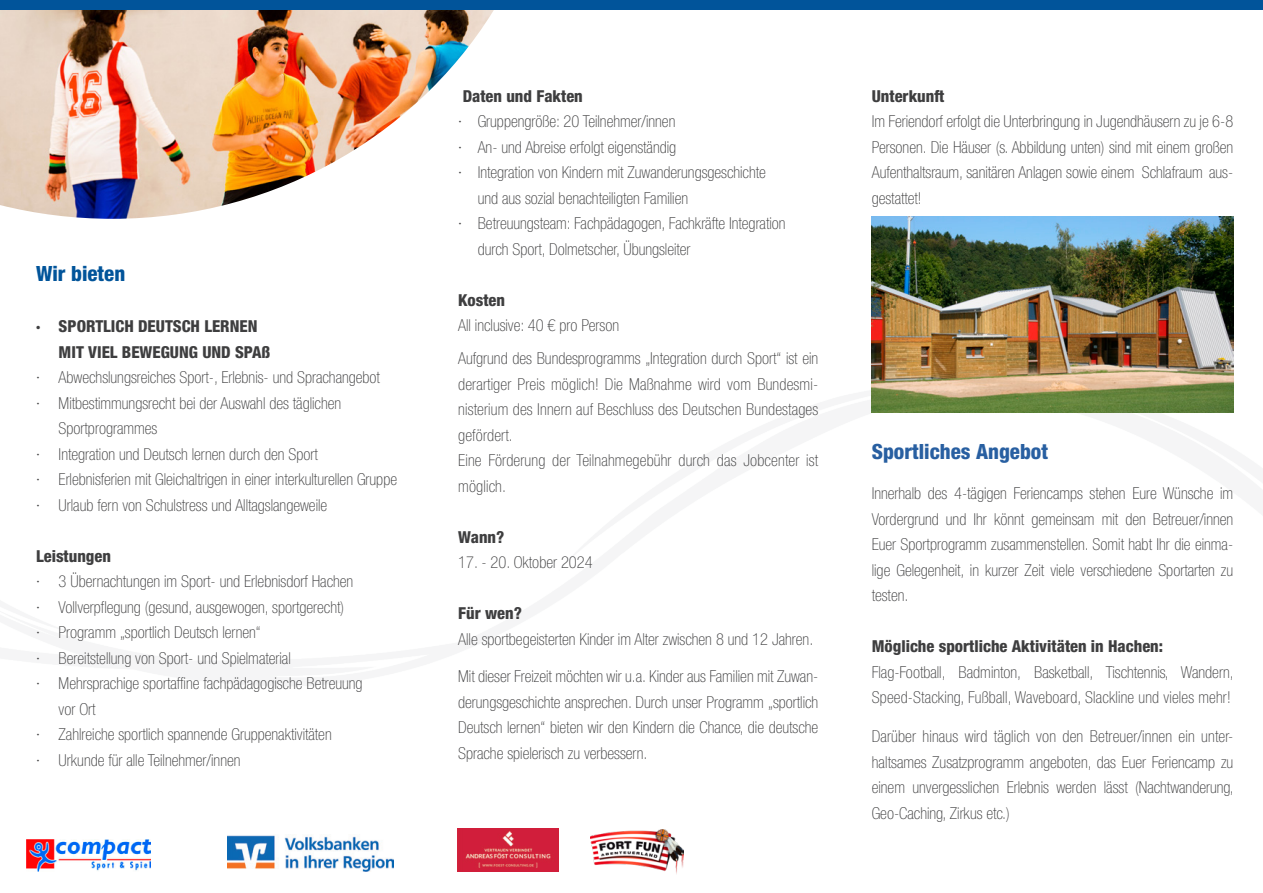
<style>
.page{position:relative;width:1263px;height:893px;background:#fff}
.page>*{position:absolute;margin:0;border:0;box-sizing:border-box;transform-origin:0 0}
.Copy_Headline{font:800 condensed 21px "Helvetica Neue LT Pro";color:#285fa1}
.Copy_Headline-2{font:800 condensed 21px "Helvetica Neue LT Pro";color:#01549a}
.Copy_Headline-3{font:100 condensed 16.5px/25.5px "Helvetica Neue LT Pro";color:#3e3e3f;text-align:justify}
.Copy_Headline-4{font:800 condensed 16.5px "Helvetica Neue LT Pro";color:#3e3e3f}
</style>
<div class="page">
<img style="left:0;top:10px;width:494px;height:209px">
<div style="left:0;top:0;width:1263px;height:10px;background:#01549a"></div>
<img style="left:872px;top:216px;width:361px;height:197px">
<img style="left:227px;top:835px;width:166px;height:37px">
<img style="left:27px;top:839px;width:124px;height:32px">
<img style="left:458px;top:829px;width:100px;height:43px">
<img style="left:590px;top:829px;width:93px;height:45px">
<p class="Copy_Headline-2" style="left:36px;top:261px;width:91px">Wir bieten</p>
<p class="Copy_Headline-4" style="left:36px;top:316px;width:223px">· SPORTLICH DEUTSCH LERNEN</p>
<p class="Copy_Headline-4" style="left:59px;top:342px;width:213px">MIT VIEL BEWEGUNG UND SPAß</p>
<p class="Copy_Headline-3" style="left:36px;top:365px;width:345px">· Abwechslungsreiches Sport-, Erlebnis- und Sprachangebot</p>
<p class="Copy_Headline-3" style="left:36px;top:390px;width:307px">· Mitbestimmungsrecht bei der Auswahl des täglichen</p>
<p class="Copy_Headline-3" style="left:59px;top:416px;width:100px">Sportprogrammes</p>
<p class="Copy_Headline-3" style="left:36px;top:441px;width:283px">· Integration und Deutsch lernen durch den Sport</p>
<p class="Copy_Headline-3" style="left:36px;top:467px;width:362px">· Erlebnisferien mit Gleichaltrigen in einer interkulturellen Gruppe</p>
<p class="Copy_Headline-3" style="left:36px;top:492px;width:293px">· Urlaub fern von Schulstress und Alltagslangeweile</p>
<p class="Copy_Headline-4" style="left:36px;top:546px;width:76px">Leistungen</p>
<p class="Copy_Headline-3" style="left:36px;top:569px;width:319px">· 3 Übernachtungen im Sport- und Erlebnisdorf Hachen</p>
<p class="Copy_Headline-3" style="left:36px;top:594px;width:309px">· Vollverpflegung (gesund, ausgewogen, sportgerecht)</p>
<p class="Copy_Headline-3" style="left:36px;top:620px;width:226px">· Programm „sportlich Deutsch lernen“</p>
<p class="Copy_Headline-3" style="left:36px;top:645px;width:256px">· Bereitstellung von Sport- und Spielmaterial</p>
<p class="Copy_Headline-3" style="left:36px;top:671px;width:328px">· Mehrsprachige sportaffine fachpädagogische Betreuung</p>
<p class="Copy_Headline-3" style="left:59px;top:696px;width:38px">vor Ort</p>
<p class="Copy_Headline-3" style="left:36px;top:722px;width:297px">· Zahlreiche sportlich spannende Gruppenaktivitäten</p>
<p class="Copy_Headline-3" style="left:36px;top:747px;width:206px">· Urkunde für alle Teilnehmer/innen</p>
<p class="Copy_Headline-4" style="left:463px;top:86px;width:122px">Daten und Fakten</p>
<p class="Copy_Headline-3" style="left:458px;top:109px;width:219px">· Gruppengröße: 20 Teilnehmer/innen</p>
<p class="Copy_Headline-3" style="left:458px;top:134px;width:220px">· An- und Abreise erfolgt eigenständig</p>
<p class="Copy_Headline-3" style="left:478px;top:160px;width:290px;text-indent:-20px">· Integration von Kindern mit Zuwanderungsgeschichte und aus sozial benachteiligten Familien</p>
<p class="Copy_Headline-3" style="left:478px;top:211px;width:309px;text-indent:-20px">· Betreuungsteam: Fachpädagogen, Fachkräfte Integration durch Sport, Dolmetscher, Übungsleiter</p>
<p class="Copy_Headline-4" style="left:458px;top:290px;width:48px">Kosten</p>
<p class="Copy_Headline-3" style="left:458px;top:313px;width:162px">All inclusive: 40 € pro Person</p>
<p class="Copy_Headline-3" style="left:458px;top:346px;width:362px">Aufgrund des Bundesprogramms „Integration durch Sport“ ist ein derartiger Preis möglich! Die Maßnahme wird vom Bundesmi&shy;nisterium des Innern auf Beschluss des Deutschen Bundestages gefördert.</p>
<p class="Copy_Headline-3" style="left:458px;top:448px;width:361px">Eine Förderung der Teilnahmegebühr durch das Jobcenter ist möglich.</p>
<p class="Copy_Headline-4" style="left:458px;top:527px;width:48px">Wann?</p>
<p class="Copy_Headline-3" style="left:458px;top:550px;width:136px">17. - 20. Oktober 2024</p>
<p class="Copy_Headline-4" style="left:458px;top:603px;width:65px">Für wen?</p>
<p class="Copy_Headline-3" style="left:458px;top:626px;width:357px">Alle sportbegeisterten Kinder im Alter zwischen 8 und 12 Jahren.</p>
<p class="Copy_Headline-3" style="left:458px;top:664px;width:362px">Mit dieser Freizeit möchten wir u.a. Kinder aus Familien mit Zuwan&shy;derungsgeschichte ansprechen. Durch unser Programm „sportlich Deutsch lernen“ bieten wir den Kindern die Chance, die deutsche Sprache spielerisch zu verbessern.</p>
<p class="Copy_Headline-4" style="left:872px;top:86px;width:74px">Unterkunft</p>
<p class="Copy_Headline-3" style="left:872px;top:109px;width:363px">Im Feriendorf erfolgt die Unterbringung in Jugendhäusern zu je 6-8<br>Personen. Die Häuser (s. Abbildung unten) sind mit einem großen Aufenthaltsraum, sanitären Anlagen sowie einem Schlafraum aus&shy;gestattet!</p>
<p class="Copy_Headline" style="left:872px;top:438px;width:178px">Sportliches Angebot</p>
<p class="Copy_Headline-3" style="left:872px;top:481px;width:363px">Innerhalb des 4-tägigen Feriencamps stehen Eure Wünsche im Vordergrund und Ihr könnt gemeinsam mit den Betreuer/innen Euer Sportprogramm zusammenstellen. Somit habt Ihr die einma&shy;lige Gelegenheit, in kurzer Zeit viele verschiedene Sportarten zu testen.</p>
<p class="Copy_Headline-4" style="left:872px;top:636px;width:293px">Mögliche sportliche Aktivitäten in Hachen:</p>
<p class="Copy_Headline-3" style="left:872px;top:659px;width:364px">Flag-Football, Badminton, Basketball, Tischtennis, Wandern,<br>Speed-Stacking, Fußball, Waveboard, Slackline und vieles mehr!</p>
<p class="Copy_Headline-3" style="left:872px;top:724px;width:364px">Darüber hinaus wird täglich von den Betreuer/innen ein unter&shy;haltsames Zusatzprogramm angeboten, das Euer Feriencamp zu einem unvergesslichen Erlebnis werden lässt (Nachtwanderung, Geo-Caching, Zirkus etc.)</p>
</div>
